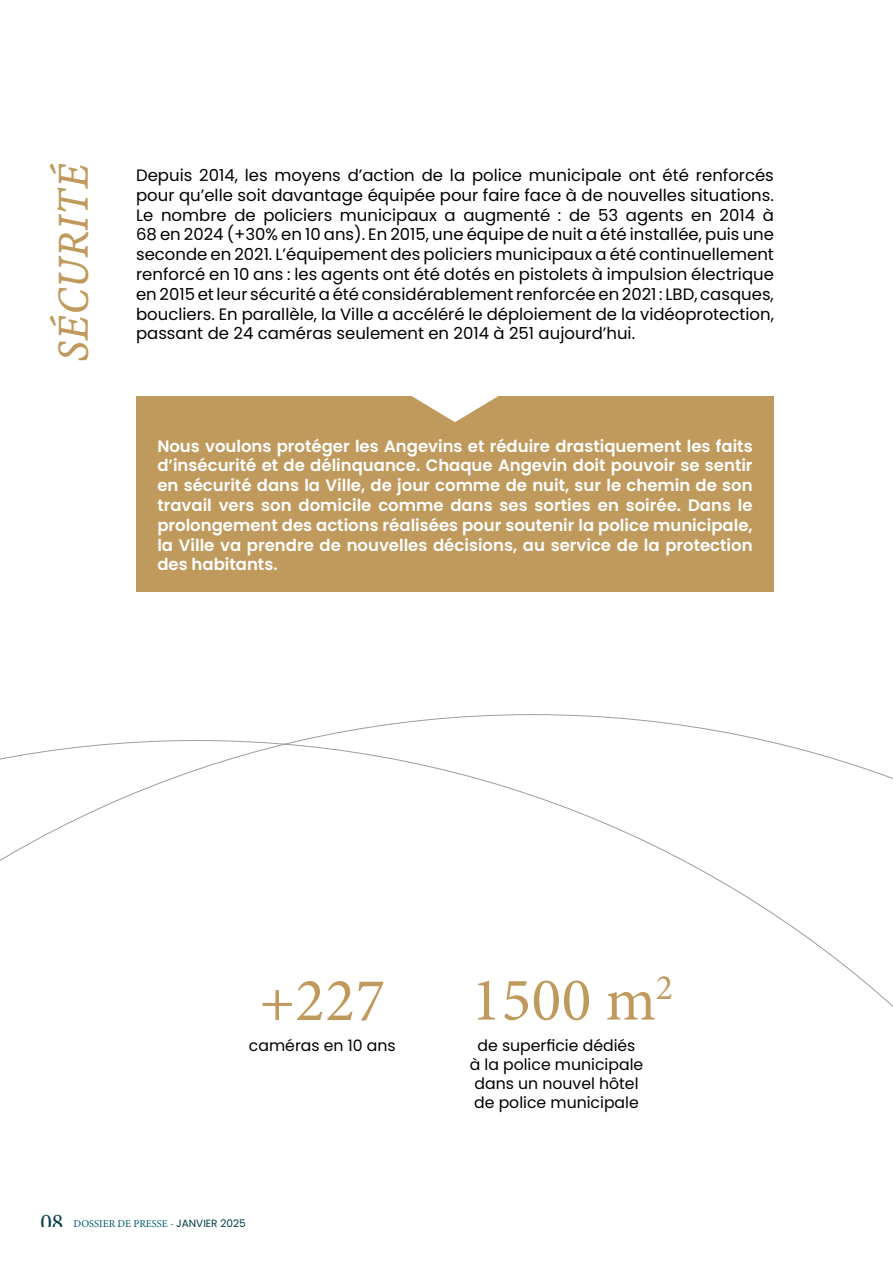
<style>
.page{position:relative;width:893px;height:1263px;background:#fff}
.page>*{position:absolute;margin:0;border:0;box-sizing:border-box;transform-origin:0 0}
.t1{font:61.5px "Minion Pro";letter-spacing:.01em;color:#c09a5d}
.t2{font:italic 45px "Minion Web Pro";color:#c09a5d}
.t3{font:24px "Minion Pro";color:#003d4b}
.t4{font:16.5px/19.8px "Poppins";color:#000;text-align:justify}
.t5{font:600 16.5px/19.8px "Poppins";color:#fff;text-align:justify}
.t6{font:15.75px/18.9px "Poppins";color:#000;text-align:center}
.t7{font:10.5px "Minion Pro";color:#005a6d}
.s1{font-family:"Poppins";color:#003d4b}
</style>
<div class="page">
<svg style="left:0;top:714px;width:893px;height:293px"></svg>
<div style="left:136px;top:396px;width:638px;height:196px;background:#c09a5d"></div>
<svg style="left:411px;top:396px;width:88px;height:26px"></svg>
<h2 class="t2" style="left:46px;top:362px;width:199px;rotate:-90deg">SÉCURITÉ</h2>
<p class="t4" style="left:136px;top:165px;width:639px">Depuis 2014, les moyens d’action de la police municipale ont été renforcés pour qu’elle soit davantage équipée pour faire face à de nouvelles situations.<br>Le nombre de policiers municipaux a augmenté : de 53 agents en 2014 à 68 en 2024 (+30% en 10 ans). En 2015, une équipe de nuit a été installée, puis une seconde en 2021. L’équipement des policiers municipaux a été continuellement renforcé en 10 ans : les agents ont été dotés en pistolets à impulsion électrique en 2015 et leur sécurité a été considérablement renforcée en 2021 : LBD, casques, boucliers. En parallèle, la Ville a accéléré le déploiement de la vidéoprotection, passant de 24 caméras seulement en 2014 à 251 aujourd’hui.</p>
<p class="t5" style="left:157px;top:436px;width:597px">Nous voulons protéger les Angevins et réduire drastiquement les faits d’insécurité et de délinquance. Chaque Angevin doit pouvoir se sentir en sécurité dans la Ville, de jour comme de nuit, sur le chemin de son travail vers son domicile comme dans ses sorties en soirée. Dans le prolongement des actions réalisées pour soutenir la police municipale, la Ville va prendre de nouvelles décisions, au service de la protection des habitants.</p>
<h1 class="t1" style="left:259px;top:959px;width:127px">+227</h1>
<h1 class="t1" style="left:471px;top:959px;width:203px">1500 m<sup>2</sup></h1>
<p class="t6" style="left:249px;top:1036px;width:148px">caméras en 10 ans</p>
<p class="t6" style="left:470px;top:1036px;width:175px">de superficie dédiés<br>à la police municipale dans un nouvel hôtel de police municipale</p>
<h3 class="t3" style="left:40px;top:1207px;width:25px">08</h3>
<p class="t7" style="left:74px;top:1216px;width:174px">DOSSIER DE PRESSE - <span class="s1">JANVIER 2025</span></p>
</div>
